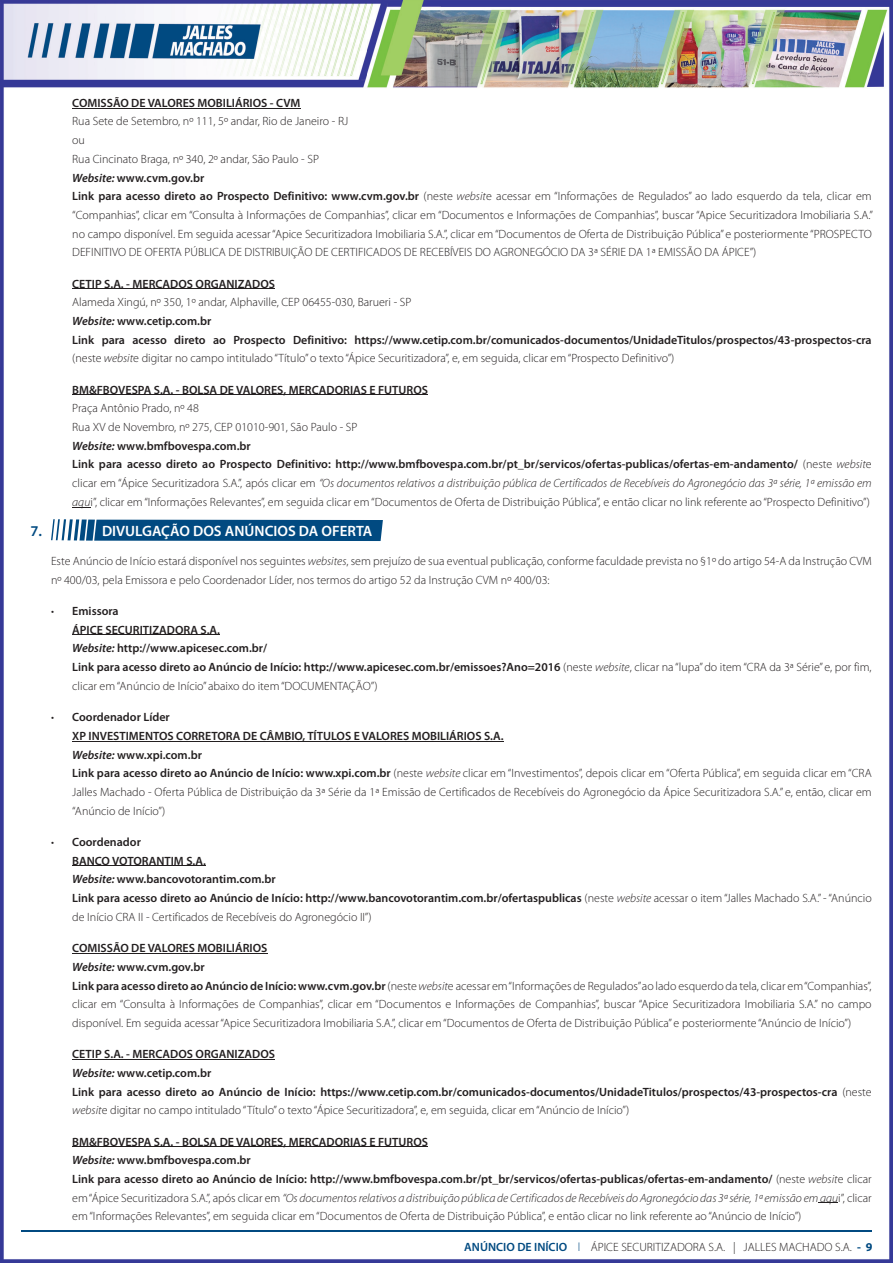
<style>
.page{position:relative;width:893px;height:1263px;background:#fff}
.page>*{position:absolute;margin:0;border:0;box-sizing:border-box;transform-origin:0 0}
.t1{font:600 15px "Myriad Pro";color:#fff}
.t2{font:600 15px "Myriad Pro";color:#014a81}
.t3{font:300 12px/18.6px "Myriad Pro";color:#231f20}
.t4{font:600 12px/18.6px "Myriad Pro";color:#231f20}
.t5{font:300 12px "Myriad Pro";color:#231f20}
.s1{font-weight:600;font-style:italic}
.s2{font-weight:600}
.s3{font-style:italic}
.s4{font-weight:300}
.s5{font-weight:300;font-style:italic}
.s6{font-weight:600;color:#014a81}
.s7{color:#014a81}
.s8{font-weight:700;color:#014a81}
</style>
<div class="page">
<img style="left:0;top:0;width:893px;height:1263px">
<hr style="left:21px;top:1230px;width:850px;height:2px;background:#014a81">
<hr style="left:72px;top:108px;width:228px;height:1px;background:#231f20">
<hr style="left:72px;top:289px;width:203px;height:1px;background:#231f20">
<hr style="left:72px;top:395px;width:356px;height:1px;background:#231f20">
<svg style="left:72px;top:507px;width:18px;height:1px"></svg>
<hr style="left:72px;top:635px;width:148px;height:1px;background:#231f20">
<hr style="left:72px;top:741px;width:432px;height:1px;background:#231f20">
<hr style="left:72px;top:866px;width:134px;height:1px;background:#231f20">
<hr style="left:72px;top:953px;width:195px;height:1px;background:#231f20">
<hr style="left:72px;top:1059px;width:203px;height:1px;background:#231f20">
<hr style="left:72px;top:1147px;width:356px;height:1px;background:#231f20">
<svg style="left:818px;top:1203px;width:20px;height:1px"></svg>
<svg style="left:51px;top:519px;width:332px;height:22px;background:#1c5d8e"></svg>
<p class="t4" style="left:72px;top:93px;width:230px">COMISSÃO DE VALORES MOBILIÁRIOS - CVM</p>
<p class="t3" style="left:72px;top:112px;width:802px">Rua Sete de Setembro, nº 111, 5º andar, Rio de Janeiro - RJ<br>ou<br>Rua Cincinato Braga, nº 340, 2º andar, São Paulo - SP<br><span class="s1">Website:</span> <span class="s2">www.cvm.gov.br<br>Link para acesso direto ao Prospecto Definitivo: www.cvm.gov.br</span> (neste <span class="s3">websit</span>e acessar em “Informações de Regulados” ao lado esquerdo da tela, clicar em “Companhias”, clicar em “Consulta à Informações de Companhias”, clicar em “Documentos e Informações de Companhias”, buscar “Apice Securitizadora Imobiliaria S.A.” no campo disponível. Em seguida acessar “Apice Securitizadora Imobiliaria S.A.”, clicar em “Documentos de Oferta de Distribuição Pública” e posteriormente “PROSPECTO DEFINITIVO DE OFERTA PÚBLICA DE DISTRIBUIÇÃO DE CERTIFICADOS DE RECEBÍVEIS DO AGRONEGÓCIO DA 3ª SÉRIE DA 1ª EMISSÃO DA ÁPICE”)</p>
<p class="t4" style="left:72px;top:274px;width:204px">CETIP S.A. - MERCADOS ORGANIZADOS</p>
<p class="t3" style="left:72px;top:293px;width:801px">Alameda Xingú, nº 350, 1º andar, Alphaville, CEP 06455-030, Barueri - SP<br><span class="s1">Website:</span> <span class="s2">www.cetip.com.br<br>Link para acesso direto ao Prospecto Definitivo: https://www.cetip.com.br/comunicados-documentos/UnidadeTitulos/prospectos/43-prospectos-cra </span>(neste <span class="s3">websit</span>e digitar no campo intitulado “Título” o texto “Ápice Securitizadora”, e, em seguida, clicar em “Prospecto Definitivo”)</p>
<p class="t4" style="left:72px;top:380px;width:357px">BM&amp;FBOVESPA S.A. - BOLSA DE VALORES, MERCADORIAS E FUTUROS</p>
<p class="t3" style="left:72px;top:399px;width:801px">Praça Antônio Prado, nº 48<br>Rua XV de Novembro, nº 275, CEP 01010-901, São Paulo - SP<br><span class="s1">Website:</span> <span class="s2">www.bmfbovespa.com.br<br>Link para acesso direto ao Prospecto Definitivo: http://www.bmfbovespa.com.br/pt_br/servicos/ofertas-publicas/ofertas-em-andamento/</span> (neste <span class="s3">websit</span>e clicar em “Ápice Securitizadora S.A.”, após clicar em <span class="s3">“Os documentos relativos a distribuição pública de Certificados de Recebíveis do Agronegócio das 3ª série, 1ª emissão em aqu</span>i”, clicar em “Informações Relevantes”, em seguida clicar em “Documentos de Oferta de Distribuição Pública”, e então clicar no link referente ao “Prospecto Definitivo”)</p>
<p class="t2" style="left:30px;top:521px;width:13px">7.</p>
<p class="t1" style="left:102px;top:521px;width:272px">DIVULGAÇÃO DOS ANÚNCIOS DA OFERTA</p>
<p class="t3" style="left:51px;top:552px;width:822px">Este Anúncio de Início estará disponível nos seguintes <span class="s3">websites</span>, sem prejuízo de sua eventual publicação, conforme faculdade prevista no §1º do artigo 54-A da Instrução CVM nº 400/03, pela Emissora e pelo Coordenador Líder, nos termos do artigo 52 da Instrução CVM nº 400/03:</p>
<p class="t4" style="left:72px;top:601px;width:801px;text-indent:-21px"><span class="s4">•</span> Emissora<br>ÁPICE SECURITIZADORA S.A.<br><span class="s3">Website:</span> http://www.apicesec.com.br/<br>Link para acesso direto ao Anúncio de Início: http://www.apicesec.com.br/emissoes?Ano=2016 <span class="s4">(neste</span> <span class="s5">website</span><span class="s4">, clicar na “lupa” do item “CRA da 3ª Série” e, por fim, clicar em “Anúncio de Início” abaixo do item “DOCUMENTAÇÃO”)</span></p>
<p class="t3" style="left:72px;top:708px;width:801px;text-indent:-21px">• <span class="s2">Coordenador Líder<br>XP INVESTIMENTOS CORRETORA DE CÂMBIO, TÍTULOS E VALORES MOBILIÁRIOS S.A.<br></span><span class="s1">Website:</span> <span class="s2">www.xpi.com.br<br>Link para acesso direto ao Anúncio de Início: www.xpi.com.br</span> (neste <span class="s3">website</span> clicar em “Investimentos”, depois clicar em “Oferta Pública”, em seguida clicar em “CRA Jalles Machado - Oferta Pública de Distribuição da 3ª Série da 1ª Emissão de Certificados de Recebíveis do Agronegócio da Ápice Securitizadora S.A.” e, então, clicar em “Anúncio de Início”)</p>
<p class="t4" style="left:72px;top:832px;width:801px;text-indent:-21px"><span class="s4">•</span> Coordenador<br>BANCO VOTORANTIM S.A.<br><span class="s3">Website:</span> www.bancovotorantim.com.br<br>Link para acesso direto ao Anúncio de Início: http://www.bancovotorantim.com.br/ofertaspublicas <span class="s4">(neste</span> <span class="s5">website</span> <span class="s4">acessar o item “Jalles Machado S.A.” - “Anúncio de Início CRA II - Certificados de Recebíveis do Agronegócio II”)</span></p>
<p class="t3" style="left:72px;top:939px;width:801px"><span class="s2">COMISSÃO DE VALORES MOBILIÁRIOS<br></span><span class="s1">Website:</span> <span class="s2">www.cvm.gov.br<br>Link para acesso direto ao Anúncio de Início: www.cvm.gov.br</span> (neste <span class="s3">websit</span>e acessar em “Informações de Regulados” ao lado esquerdo da tela, clicar em “Companhias”, clicar em “Consulta à Informações de Companhias”, clicar em “Documentos e Informações de Companhias”, buscar “Apice Securitizadora Imobiliaria S.A.” no campo disponível. Em seguida acessar “Apice Securitizadora Imobiliaria S.A.”, clicar em “Documentos de Oferta de Distribuição Pública” e posteriormente “Anúncio de Início”)</p>
<p class="t4" style="left:72px;top:1045px;width:801px">CETIP S.A. - MERCADOS ORGANIZADOS<br><span class="s3">Website:</span> www.cetip.com.br<br>Link para acesso direto ao Anúncio de Início: https://www.cetip.com.br/comunicados-documentos/UnidadeTitulos/prospectos/43-prospectos-cra <span class="s4">(neste </span><span class="s5">websit</span><span class="s4">e digitar no campo intitulado “Título” o texto “Ápice Securitizadora”, e, em seguida, clicar em “Anúncio de Início”)</span></p>
<p class="t3" style="left:72px;top:1133px;width:801px"><span class="s2">BM&amp;FBOVESPA S.A. - BOLSA DE VALORES, MERCADORIAS E FUTUROS<br></span><span class="s1">Website:</span> <span class="s2">www.bmfbovespa.com.br<br>Link para acesso direto ao Anúncio de Início: http://www.bmfbovespa.com.br/pt_br/servicos/ofertas-publicas/ofertas-em-andamento/</span> (neste <span class="s3">websit</span>e clicar em “Ápice Securitizadora S.A.”, após clicar em <span class="s3">“Os documentos relativos a distribuição pública de Certificados de Recebíveis do Agronegócio das 3ª série, 1ª emissão em aqu</span>i”, clicar em “Informações Relevantes”, em seguida clicar em “Documentos de Oferta de Distribuição Pública”, e então clicar no link referente ao “Anúncio de Início”)</p>
<p class="t5" style="left:464px;top:1240px;width:410px"><span class="s6">ANÚNCIO DE INÍCIO</span> <span class="s7">l</span> ÁPICE SECURITIZADORA S.A. | JALLES MACHADO S.A. <span class="s8">- 9</span></p>
</div>
